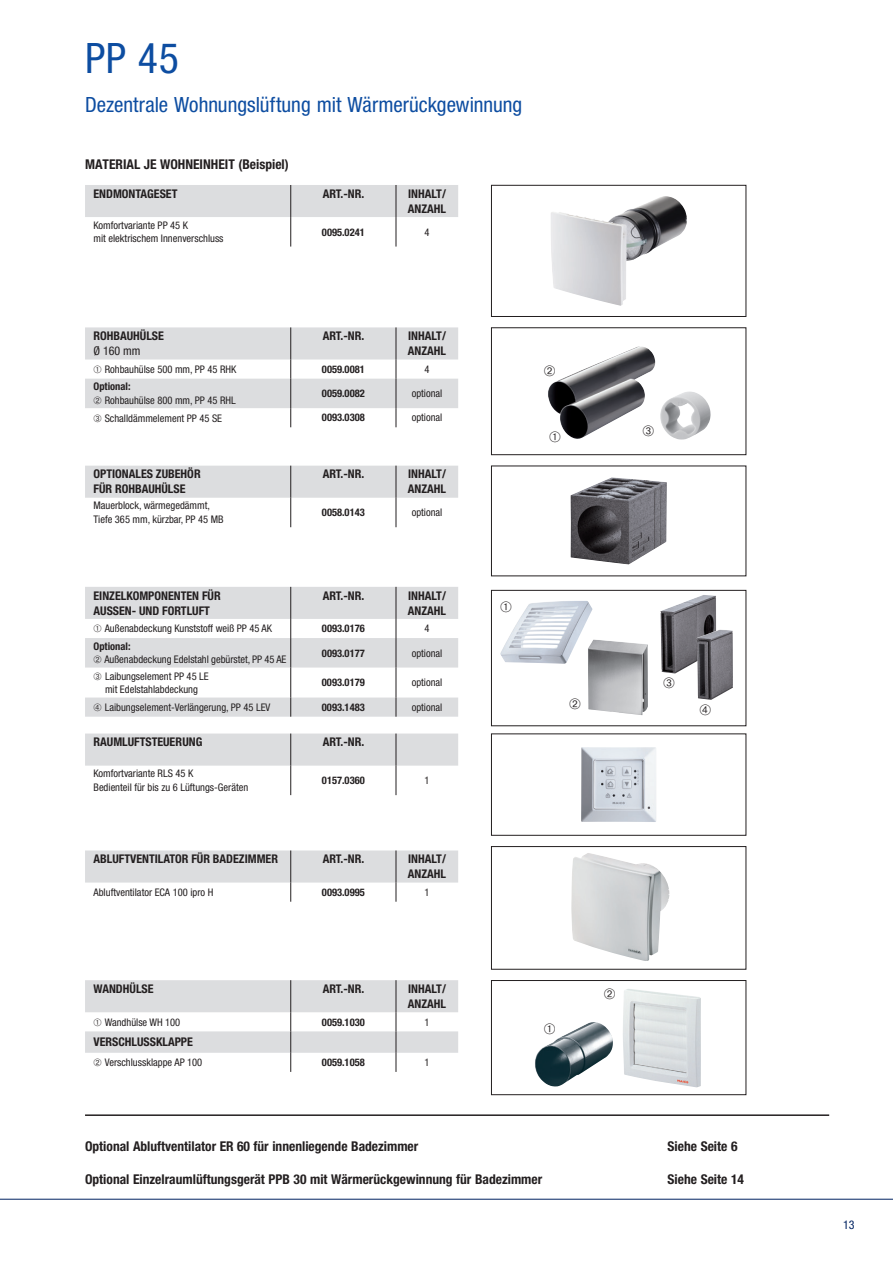
<style>
.page{position:relative;width:893px;height:1263px;background:#fff}
.page>*{position:absolute;margin:0;border:0;box-sizing:border-box;transform-origin:0 0}
.t1{font:condensed 42px "Helvetica Neue LTW1 G";color:#0d4da1}
.t2{font:condensed 21px "Helvetica Neue LTW1 G";color:#0d4da1}
.t3{font:700 condensed 13.5px "Helvetica Neue LTW1 G";color:#231f20}
.t4{font:700 condensed 12px/15px "Helvetica Neue LTW1 G";color:#231f20}
.t5{font:condensed 12px "Helvetica Neue LTW1 G";color:#231f20}
.t6{font:condensed 12px "Helvetica Neue LTW1 G";color:#002361}
.t7{font:condensed 10.5px/13.5px "Helvetica Neue LTW1 G";color:#231f20}
.t8{font:700 condensed 10.5px "Helvetica Neue LTW1 G";color:#231f20}
.s1{font-weight:700}
</style>
<div class="page">
<hr style="left:0;top:1199px;width:893px;height:1px;background:#002361">
<img style="left:581px;top:747px;width:75px;height:75px">
<div style="left:491px;top:733px;width:255px;height:103px;border:1px solid #231f20"></div>
<img style="left:623px;top:989px;width:78px;height:98px">
<div style="left:491px;top:980px;width:255px;height:115px;border:1px solid #231f20"></div>
<img style="left:551px;top:196px;width:136px;height:110px">
<div style="left:491px;top:185px;width:255px;height:132px;border:1px solid #231f20"></div>
<img style="left:548px;top:346px;width:108px;height:93px">
<div style="left:491px;top:327px;width:255px;height:128px;border:1px solid #231f20"></div>
<img style="left:570px;top:477px;width:97px;height:87px">
<img style="left:571px;top:853px;width:98px;height:108px">
<div style="left:491px;top:846px;width:255px;height:123px;border:1px solid #231f20"></div>
<div style="left:491px;top:590px;width:255px;height:136px;border:1px solid #231f20"></div>
<hr style="left:85px;top:1114px;width:744px;height:2px;background:#231f20">
<img style="left:660px;top:391px;width:51px;height:48px">
<img style="left:500px;top:601px;width:92px;height:63px">
<img style="left:588px;top:639px;width:60px;height:76px">
<img style="left:660px;top:595px;width:56px;height:78px">
<img style="left:697px;top:629px;width:36px;height:71px">
<div style="left:85px;top:185px;width:373px;height:32px;background:#dcdddf"></div>
<hr style="left:396px;top:185px;width:1px;height:32px;background:#231f20">
<hr style="left:396px;top:217px;width:1px;height:30px;background:#231f20">
<hr style="left:290px;top:185px;width:1px;height:32px;background:#231f20">
<hr style="left:290px;top:217px;width:1px;height:30px;background:#231f20">
<svg style="left:85px;top:327px;width:373px;height:100px"></svg>
<svg style="left:85px;top:466px;width:373px;height:61px"></svg>
<svg style="left:85px;top:733px;width:373px;height:62px"></svg>
<svg style="left:85px;top:587px;width:373px;height:130px;fill:#dcdddf"></svg>
<hr style="left:396px;top:587px;width:1px;height:32px;background:#231f20">
<svg style="left:396px;top:619px;width:1px;height:48px"></svg>
<hr style="left:396px;top:667px;width:1px;height:30px;background:#231f20">
<svg style="left:396px;top:697px;width:1px;height:20px"></svg>
<hr style="left:290px;top:587px;width:1px;height:32px;background:#231f20">
<svg style="left:290px;top:619px;width:1px;height:48px"></svg>
<hr style="left:290px;top:667px;width:1px;height:30px;background:#231f20">
<svg style="left:290px;top:697px;width:1px;height:20px"></svg>
<svg style="left:85px;top:850px;width:373px;height:52px"></svg>
<svg style="left:85px;top:980px;width:373px;height:92px"></svg>
<img style="left:535px;top:1022px;width:78px;height:64px">
<svg style="left:548px;top:365px;width:7px;height:11px"></svg>
<svg style="left:550px;top:432px;width:10px;height:7px"></svg>
<svg style="left:643px;top:425px;width:11px;height:11px"></svg>
<svg style="left:501px;top:601px;width:11px;height:11px"></svg>
<svg style="left:544px;top:1023px;width:11px;height:11px"></svg>
<h1 class="t1" style="left:85px;top:33px;width:95px">PP 45</h1>
<h2 class="t2" style="left:85px;top:92px;width:439px">Dezentrale Wohnungslüftung mit Wärmerückgewinnung</h2>
<p class="t3" style="left:85px;top:156px;width:205px">MATERIAL JE WOHNEINHEIT (Beispiel)</p>
<p class="t4" style="left:94px;top:186px;width:85px">ENDMONTAGESET</p>
<p class="t4" style="left:323px;top:186px;width:43px">ART.-NR.</p>
<p class="t4" style="left:408px;top:186px;width:40px">INHALT/<br>ANZAHL</p>
<p class="t7" style="left:94px;top:218px;width:132px">Komfortvariante PP 45 K<br>mit elektrischem Innenverschluss</p>
<p class="t8" style="left:322px;top:226px;width:44px">0095.0241</p>
<p class="t7" style="left:425px;top:225px;width:7px">4</p>
<p class="t4" style="left:94px;top:329px;width:72px">ROHBAUHÜLSE</p>
<p class="t5" style="left:94px;top:344px;width:49px">Ø 160 mm</p>
<p class="t4" style="left:323px;top:329px;width:43px">ART.-NR.</p>
<p class="t4" style="left:408px;top:329px;width:40px">INHALT/<br>ANZAHL</p>
<p class="t7" style="left:94px;top:363px;width:144px">➀ Rohbauhülse 500 mm, PP 45 RHK</p>
<p class="t8" style="left:322px;top:363px;width:44px">0059.0081</p>
<p class="t7" style="left:425px;top:362px;width:7px">4</p>
<p class="t7" style="left:94px;top:380px;width:144px"><span class="s1">Optional:<br></span>➁ Rohbauhülse 800 mm, PP 45 RHL</p>
<p class="t8" style="left:322px;top:387px;width:44px">0059.0082</p>
<p class="t7" style="left:412px;top:387px;width:32px">optional</p>
<p class="t7" style="left:94px;top:411px;width:130px">➂ Schalldämmelement PP 45 SE</p>
<p class="t8" style="left:322px;top:411px;width:44px">0093.0308</p>
<p class="t7" style="left:412px;top:411px;width:32px">optional</p>
<p class="t4" style="left:94px;top:467px;width:109px">OPTIONALES ZUBEHÖR<br>FÜR ROHBAUHÜLSE</p>
<p class="t4" style="left:323px;top:467px;width:43px">ART.-NR.</p>
<p class="t4" style="left:408px;top:467px;width:40px">INHALT/<br>ANZAHL</p>
<p class="t7" style="left:94px;top:499px;width:132px">Mauerblock, wärmegedämmt,<br>Tiefe 365 mm, kürzbar, PP 45 MB</p>
<p class="t8" style="left:322px;top:506px;width:44px">0058.0143</p>
<p class="t7" style="left:412px;top:506px;width:32px">optional</p>
<p class="t4" style="left:94px;top:588px;width:129px">EINZELKOMPONENTEN FÜR<br>AUSSEN- UND FORTLUFT</p>
<p class="t4" style="left:323px;top:588px;width:43px">ART.-NR.</p>
<p class="t4" style="left:408px;top:588px;width:40px">INHALT/<br>ANZAHL</p>
<p class="t7" style="left:94px;top:622px;width:180px">➀ Außenabdeckung Kunststoff weiß PP 45 AK</p>
<p class="t8" style="left:322px;top:622px;width:44px">0093.0176</p>
<p class="t7" style="left:425px;top:622px;width:7px">4</p>
<p class="t7" style="left:94px;top:639px;width:194px"><span class="s1">Optional:<br></span>➁ Außenabdeckung Edelstahl gebürstet, PP 45 AE</p>
<p class="t8" style="left:322px;top:646px;width:44px">0093.0177</p>
<p class="t7" style="left:412px;top:646px;width:32px">optional</p>
<p class="t7" style="left:94px;top:669px;width:117px;text-align:center">➂ Laibungselement PP 45 LE mit Edelstahlabdeckung</p>
<p class="t8" style="left:322px;top:676px;width:44px">0093.0179</p>
<p class="t7" style="left:412px;top:676px;width:32px">optional</p>
<p class="t7" style="left:94px;top:701px;width:178px">➃ Laibungselement-Verlängerung, PP 45 LEV</p>
<p class="t8" style="left:322px;top:701px;width:44px">0093.1483</p>
<p class="t7" style="left:412px;top:700px;width:32px">optional</p>
<p class="t4" style="left:94px;top:735px;width:110px">RAUMLUFTSTEUERUNG</p>
<p class="t4" style="left:323px;top:735px;width:43px">ART.-NR.</p>
<p class="t7" style="left:94px;top:767px;width:156px">Komfortvariante RLS 45 K<br>Bedienteil für bis zu 6 Lüftungs-Geräten</p>
<p class="t8" style="left:322px;top:774px;width:44px">0157.0360</p>
<p class="t7" style="left:425px;top:774px;width:7px">1</p>
<p class="t4" style="left:94px;top:852px;width:186px">ABLUFTVENTILATOR FÜR BADEZIMMER</p>
<p class="t4" style="left:323px;top:852px;width:43px">ART.-NR.</p>
<p class="t4" style="left:408px;top:852px;width:40px">INHALT/<br>ANZAHL</p>
<p class="t7" style="left:94px;top:885px;width:121px">Abluftventilator ECA 100 ipro H</p>
<p class="t8" style="left:322px;top:886px;width:44px">0093.0995</p>
<p class="t7" style="left:425px;top:885px;width:7px">1</p>
<p class="t4" style="left:94px;top:981px;width:62px">WANDHÜLSE</p>
<p class="t4" style="left:323px;top:981px;width:43px">ART.-NR.</p>
<p class="t4" style="left:408px;top:981px;width:40px">INHALT/<br>ANZAHL</p>
<p class="t7" style="left:94px;top:1015px;width:88px">➀ Wandhülse WH 100</p>
<p class="t8" style="left:322px;top:1015px;width:44px">0059.1030</p>
<p class="t7" style="left:425px;top:1015px;width:7px">1</p>
<p class="t4" style="left:94px;top:1035px;width:101px">VERSCHLUSSKLAPPE</p>
<p class="t7" style="left:94px;top:1056px;width:110px">➁ Verschlussklappe AP 100</p>
<p class="t8" style="left:322px;top:1056px;width:44px">0059.1058</p>
<p class="t7" style="left:425px;top:1056px;width:7px">1</p>
<p class="t3" style="left:85px;top:1138px;width:335px">Optional Abluftventilator ER 60 für innenliegende Badezimmer</p>
<p class="t3" style="left:668px;top:1138px;width:71px">Siehe Seite 6</p>
<p class="t3" style="left:85px;top:1171px;width:459px">Optional Einzelraumlüftungsgerät PPB 30 mit Wärmerückgewinnung für Badezimmer</p>
<p class="t3" style="left:668px;top:1171px;width:78px">Siehe Seite 14</p>
<p class="t6" style="left:843px;top:1217px;width:13px">13</p>
</div>
